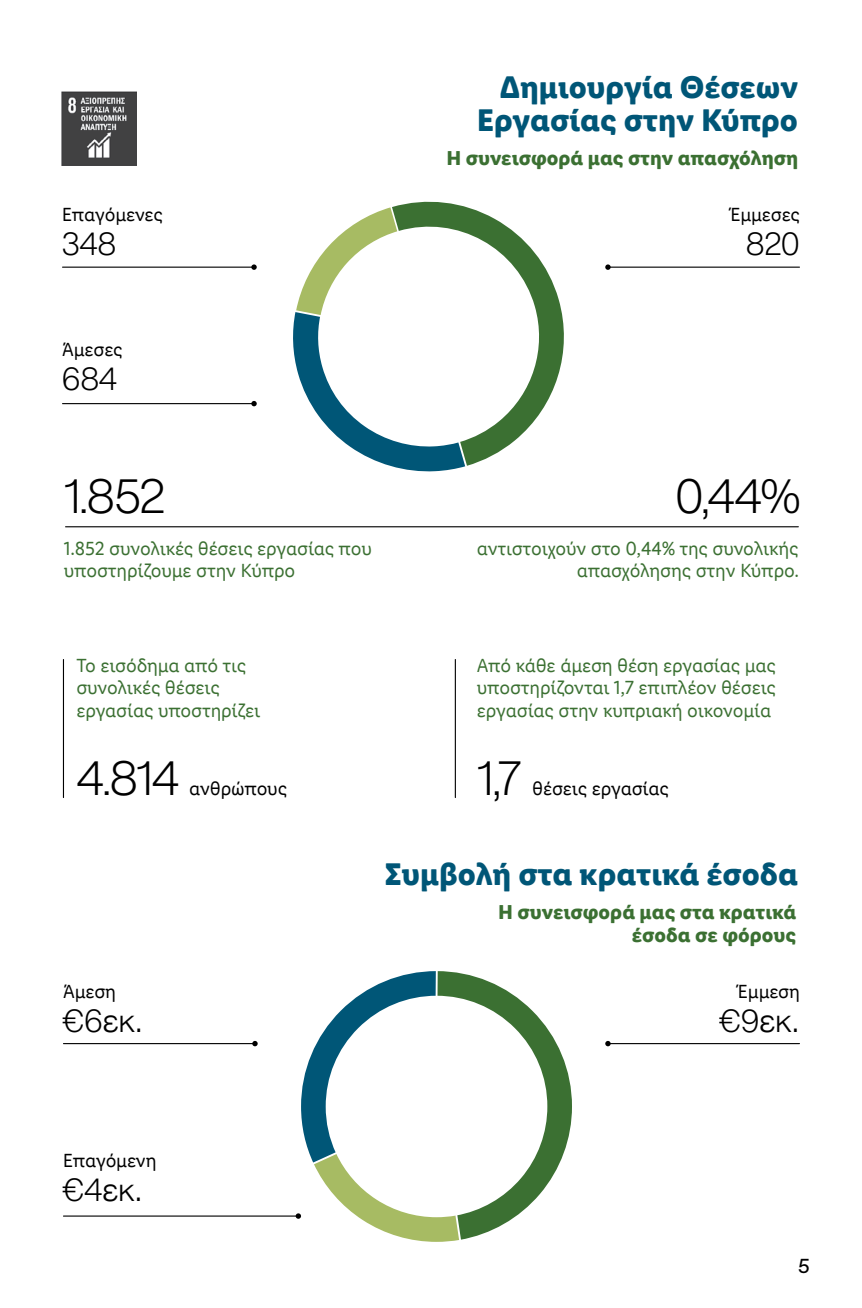
<style>
.page{position:relative;width:862px;height:1308px;background:#fff}
.page>*{position:absolute;margin:0;border:0;box-sizing:border-box;transform-origin:0 0}
.t1{font:300 47.25px "Helvetica Now Display";letter-spacing:-.015em;color:#000}
.t2{font:700 31.5px/33.8px "Lidl Font Pro";color:#005677;text-align:right}
.t3{font:300 31.5px "Helvetica Neue";color:#000}
.t4{font:300 31.5px "Helvetica Now Display";color:#000}
.t5{font:700 20.25px/22.5px "Lidl Font Pro";color:#3b7032;text-align:right}
.t6{font:20.25px "ABC Favorit Pro";color:#000}
.t7{font:19.12px/22.5px "Lidl Font Pro";letter-spacing:-.01em;color:#3b7032}
.t8{font:19.12px "Lidl Font Pro";letter-spacing:-.01em;color:#000}
.s1{font-family:"Helvetica Now Display"}
</style>
<div class="page">
<hr style="left:63px;top:659px;width:1px;height:138px;background:#000">
<hr style="left:454px;top:659px;width:1px;height:138px;background:#000">
<hr style="left:607px;top:266px;width:192px;height:2px;background:#000">
<svg style="left:605px;top:264px;width:5px;height:6px"></svg>
<hr style="left:62px;top:403px;width:192px;height:1px;background:#000">
<svg style="left:251px;top:401px;width:5px;height:5px"></svg>
<hr style="left:62px;top:266px;width:192px;height:2px;background:#000">
<svg style="left:251px;top:264px;width:5px;height:6px"></svg>
<hr style="left:63px;top:1043px;width:192px;height:1px;background:#000">
<svg style="left:252px;top:1041px;width:5px;height:5px"></svg>
<hr style="left:63px;top:1215px;width:235px;height:1px;background:#000">
<hr style="left:607px;top:1043px;width:192px;height:1px;background:#000">
<svg style="left:605px;top:1041px;width:5px;height:5px"></svg>
<hr style="left:65px;top:526px;width:732px;height:1px;background:#000">
<svg style="left:470px;top:208px;width:94px;height:257px"></svg>
<svg style="left:293px;top:201px;width:177px;height:271px"></svg>
<svg style="left:295px;top:971px;width:276px;height:271px"></svg>
<img style="left:62px;top:91px;width:74px;height:74px">
<p class="t8" style="left:62px;top:204px;width:102px">Επαγόμενες</p>
<h2 class="t4" style="left:62px;top:222px;width:56px">348</h2>
<p class="t8" style="left:62px;top:339px;width:62px">Άμεσες</p>
<h2 class="t4" style="left:62px;top:357px;width:57px">684</h2>
<h2 class="t2" style="left:476px;top:70px;width:322px">Δημιουργία Θέσεων<br>Εργασίας στην Κύπρο</h2>
<p class="t5" style="left:446px;top:147px;width:353px">Η συνεισφορά μας στην απασχόληση</p>
<p class="t8" style="left:728px;top:204px;width:73px">Έμμεσες</p>
<h2 class="t4" style="left:745px;top:222px;width:55px">820</h2>
<h1 class="t1" style="left:64px;top:464px;width:103px">1.852</h1>
<h1 class="t1" style="left:674px;top:464px;width:126px">0,44%</h1>
<p class="t7" style="left:64px;top:537px;width:309px">1.852 συνολικές θέσεις εργασίας που υποστηρίζουμε στην Κύπρο</p>
<p class="t7" style="left:476px;top:537px;width:323px;text-align:right">αντιστοιχούν στο 0,44% της συνολικής απασχόλησης στην Κύπρο.</p>
<p class="t7" style="left:76px;top:654px;width:185px">Το εισόδημα από τις συνολικές θέσεις εργασίας υποστηρίζει</p>
<h1 class="t1" style="left:76px;top:746px;width:104px">4.814</h1>
<p class="t8" style="left:189px;top:778px;width:99px">ανθρώπους</p>
<p class="t8" style="left:63px;top:980px;width:55px">Άμεση</p>
<h2 class="t3" style="left:63px;top:995px;width:82px"><span class="s1">€6</span>εκ.</h2>
<p class="t8" style="left:63px;top:1149px;width:95px">Επαγόμενη</p>
<h2 class="t3" style="left:63px;top:1163px;width:81px"><span class="s1">€4</span>εκ.</h2>
<p class="t7" style="left:476px;top:654px;width:300px;text-align:justify">Από κάθε άμεση θέση εργασίας μας υποστηρίζονται 1,7 επιπλέον θέσεις εργασίας στην κυπριακή οικονομία</p>
<h1 class="t1" style="left:476px;top:746px;width:46px">1,7</h1>
<p class="t8" style="left:532px;top:778px;width:138px">θέσεις εργασίας</p>
<h2 class="t2" style="left:384px;top:857px;width:415px">Συμβολή στα κρατικά έσοδα</h2>
<p class="t5" style="left:498px;top:900px;width:299px">Η συνεισφορά μας στα κρατικά έσοδα σε φόρους</p>
<p class="t8" style="left:735px;top:980px;width:66px">Έμμεση</p>
<h2 class="t3" style="left:719px;top:995px;width:82px"><span class="s1">€9</span>εκ.</h2>
<p class="t6" style="left:797px;top:1253px;width:13px">5</p>
</div>
